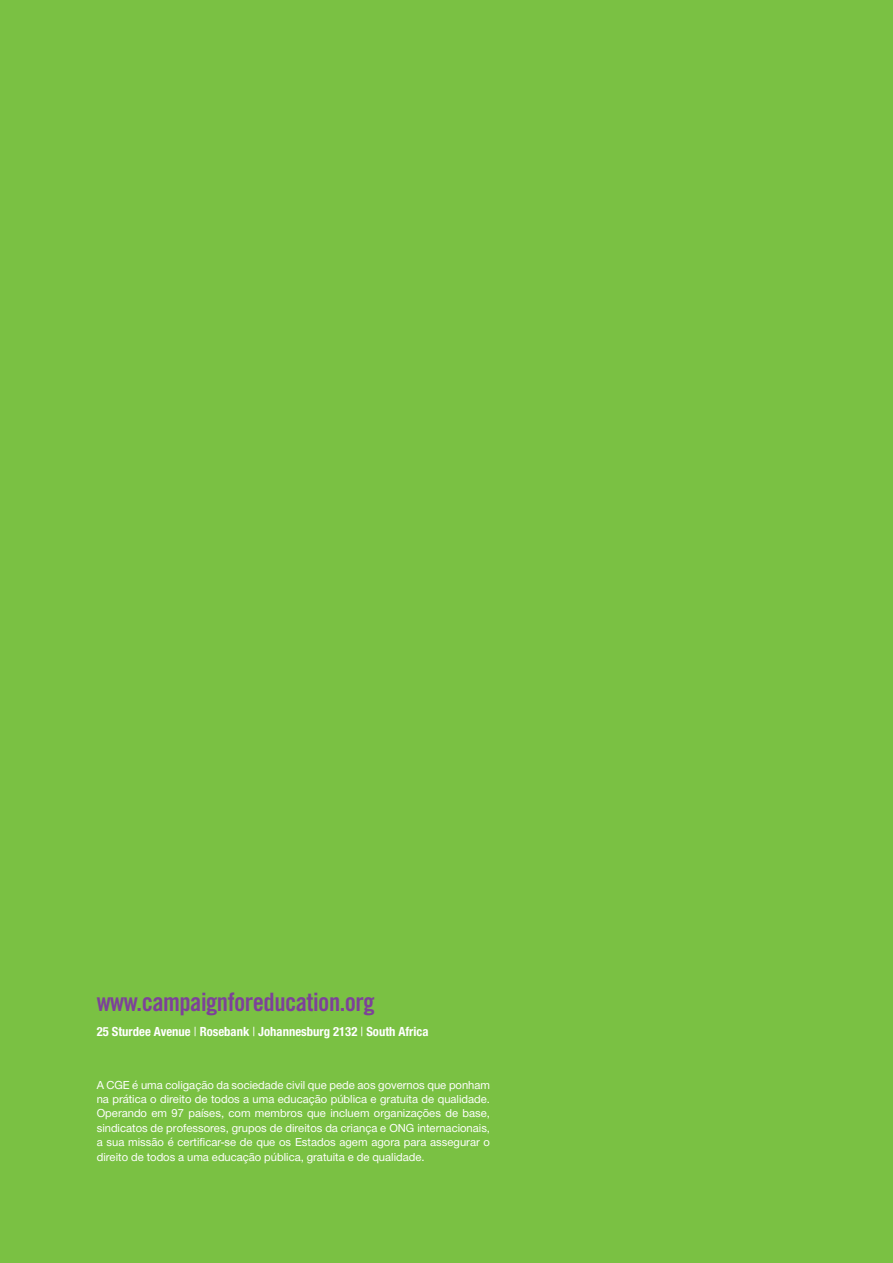
<style>
.page{position:relative;width:893px;height:1263px;background:#7ac143}
.page>*{position:absolute;margin:0;border:0;box-sizing:border-box;transform-origin:0 0}
.t1{font:25.35px "Trade Gothic Bold Cond Twenty";letter-spacing:-.02em;color:#7d4199}
.t2{font:700 condensed 12.6px "Helvetica Neue LT Std";color:#fff}
.t3{font:12px/14.4px "Helvetica Neue H55";color:#fff;text-align:justify}
.s1{font-weight:400}
</style>
<div class="page">
<h1 class="t1" style="left:97px;top:987px;width:280px">www.campaignforeducation.org</h1>
<p class="t2" style="left:97px;top:1024px;width:333px">25 Sturdee Avenue <span class="s1">|</span> Rosebank <span class="s1">|</span> Johannesburg 2132 <span class="s1">|</span> South Africa</p>
<p class="t3" style="left:97px;top:1078px;width:395px">A CGE é uma coligação da sociedade civil que pede aos governos que ponham na prática o direito de todos a uma educação pública e gratuita de qualidade.<br>Operando em 97 países, com membros que incluem organizações de base, sindicatos de professores, grupos de direitos da criança e ONG internacionais, a sua missão é certificar-se de que os Estados agem agora para assegurar o direito de todos a uma educação pública, gratuita e de qualidade.</p>
</div>
